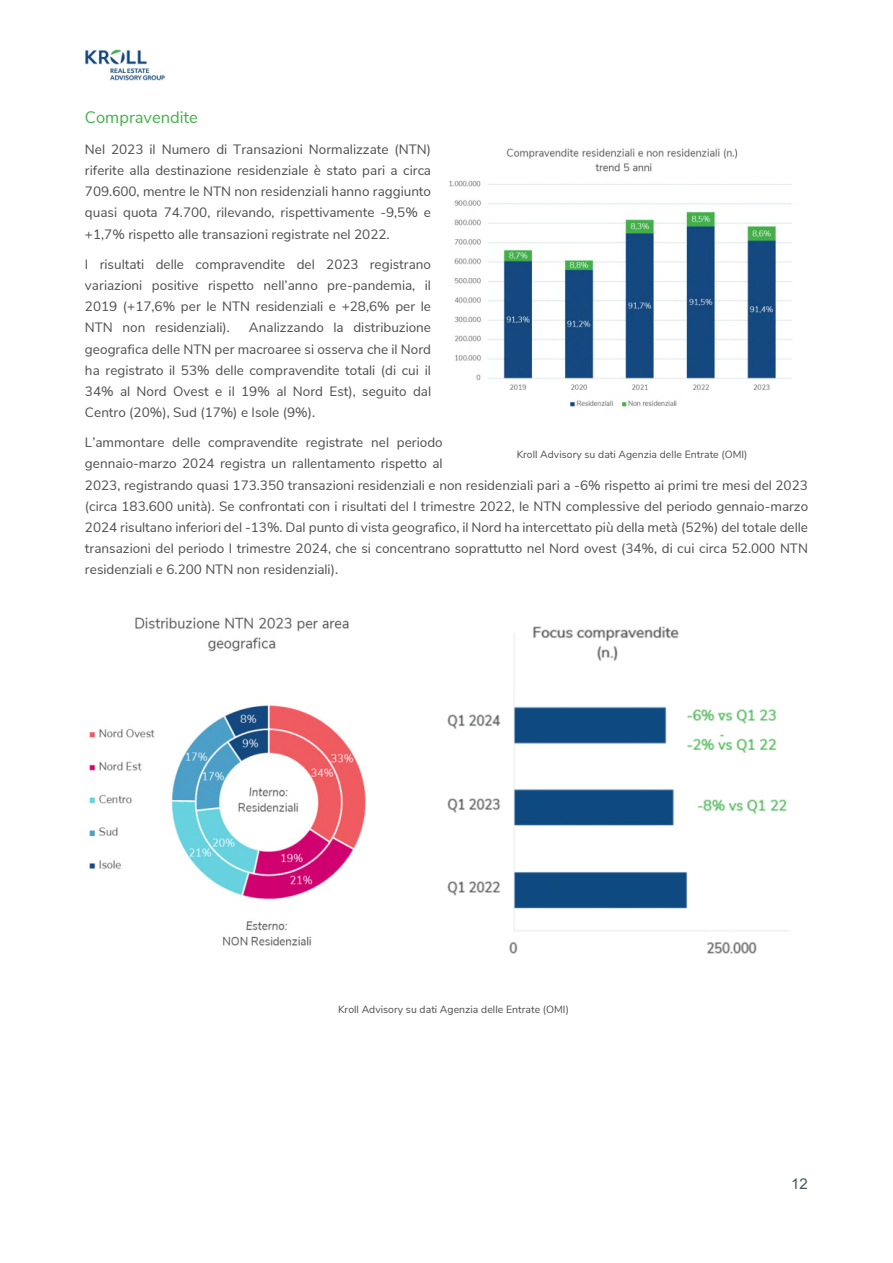
<style>
.page{position:relative;width:893px;height:1263px;background:#fff}
.page>*{position:absolute;margin:0;border:0;box-sizing:border-box;transform-origin:0 0}
.t1{font:16.5px "Nunito Sans";letter-spacing:-.005em;color:#43b049}
.t2{font:15px "Arial";color:#455560}
.t3{font:13.5px/21.1px "Nunito Sans";color:#4d4d4f;text-align:justify}
.t4{font:10.5px "Nunito Sans";letter-spacing:.005em;color:#4d4d4f}
</style>
<div class="page">
<img style="left:85px;top:49px;width:80px;height:31px">
<img style="left:449px;top:148px;width:343px;height:259px">
<img style="left:447px;top:626px;width:343px;height:328px">
<img style="left:89px;top:617px;width:277px;height:329px">
<p class="t1" style="left:85px;top:105px;width:114px">Compravendite</p>
<p class="t3" style="left:85px;top:138px;width:348px">Nel 2023 il Numero di Transazioni Normalizzate (NTN) riferite alla destinazione residenziale è stato pari a circa 709.600, mentre le NTN non residenziali hanno raggiunto quasi quota 74.700, rilevando, rispettivamente -9,5% e +1,7% rispetto alle transazioni registrate nel 2022.</p>
<p class="t3" style="left:85px;top:253px;width:348px">I risultati delle compravendite del 2023 registrano variazioni positive rispetto nell’anno pre-pandemia, il 2019 (+17,6% per le NTN residenziali e +28,6% per le NTN non residenziali).</p>
<p class="t3" style="left:85px;top:316px;width:348px;text-indent:164px">Analizzando la distribuzione geografica delle NTN per macroaree si osserva che il Nord ha registrato il 53% delle compravendite totali (di cui il 34% al Nord Ovest e il 19% al Nord Est), seguito dal Centro (20%), Sud (17%) e Isole (9%).</p>
<p class="t3" style="left:85px;top:431px;width:725px;text-align:left">L’ammontare delle compravendite registrate nel periodo<br>gennaio-marzo 2024 registra un rallentamento rispetto al<br>2023, registrando quasi 173.350 transazioni residenziali e non residenziali pari a -6% rispetto ai primi tre mesi del 2023 (circa 183.600 unità). Se confrontati con i risultati del I trimestre 2022, le NTN complessive del periodo gennaio-marzo 2024 risultano inferiori del -13%. Dal punto di vista geografico, il Nord ha intercettato più della metà (52%) del totale delle transazioni del periodo I trimestre 2024, che si concentrano soprattutto nel Nord ovest (34%, di cui circa 52.000 NTN residenziali e 6.200 NTN non residenziali).</p>
<p class="t4" style="left:517px;top:447px;width:232px">Kroll Advisory su dati Agenzia delle Entrate (OMI)</p>
<p class="t4" style="left:338px;top:1002px;width:232px">Kroll Advisory su dati Agenzia delle Entrate (OMI)</p>
<p class="t2" style="left:791px;top:1176px;width:18px">12</p>
</div>
